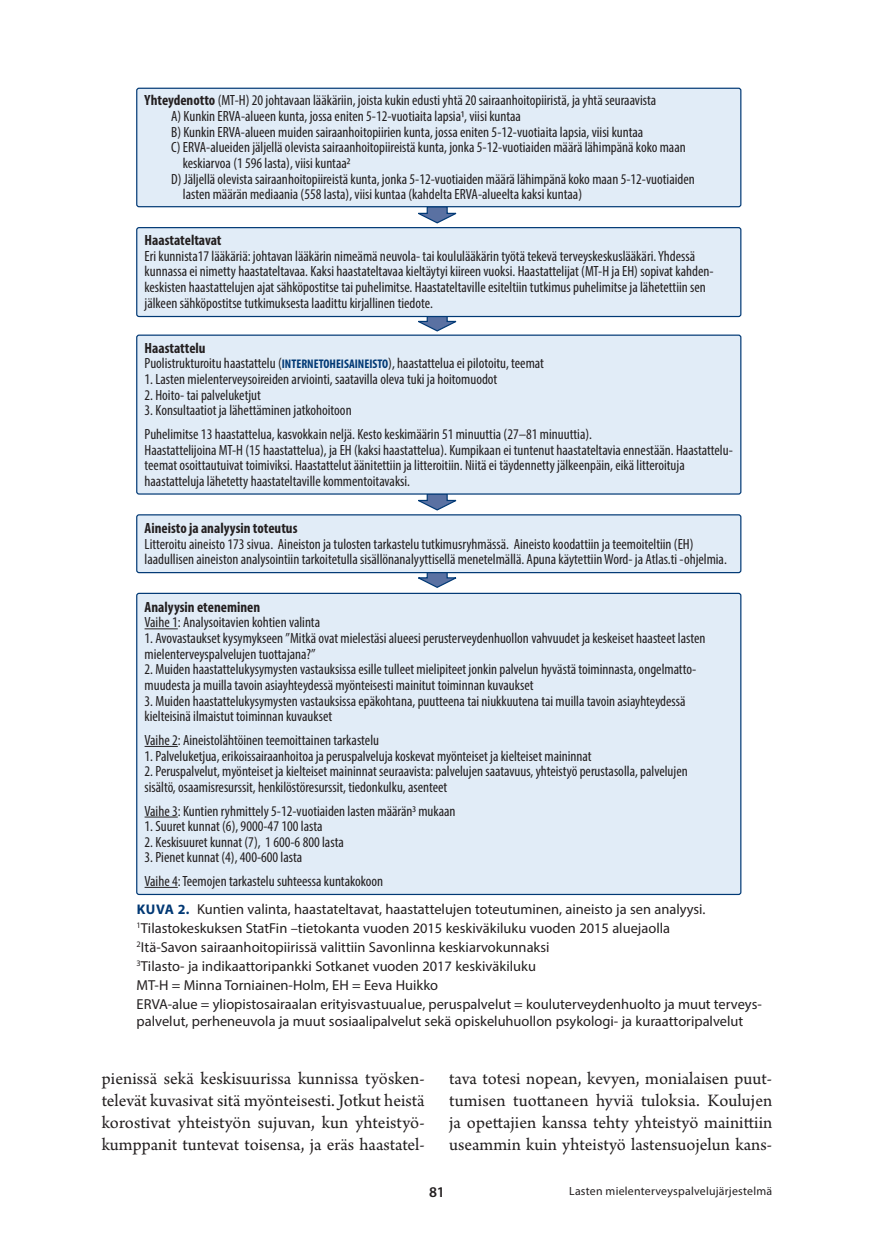
<style>
.page{position:relative;width:874px;height:1241px;background:#fff}
.page>*{position:absolute;margin:0;border:0;box-sizing:border-box;transform-origin:0 0}
.t1{font:18.38px/21.9px "Arno Pro";color:#231f20;text-align:justify}
.t2{font:condensed 14.88px/15.6px "Myriad Pro";color:#231f20}
.t3{font:600 14.88px "Myriad Pro";color:#231f20}
.kt{font:14.35px/17.5px "Myriad Pro";color:#231f20}
.Ala{font:11.9px "Myriad Pro";letter-spacing:.02em;color:#231f20}
.s1{font-weight:700}
.s2{font-weight:700;font-size:12.6px;color:#013975}
.s3{font-weight:700;font-size:14px;color:#013874}
</style>
<div class="page">
<svg style="left:413px;top:207px;width:48px;height:17px"></svg>
<div style="left:137px;top:88px;width:603px;height:119px;background:#e1ecf7;border-radius:2px"></div>
<div style="left:136px;top:88px;width:605px;height:119px;border:1px solid #013975;border-radius:2px"></div>
<svg style="left:413px;top:317px;width:48px;height:15px"></svg>
<div style="left:137px;top:227px;width:603px;height:89px;background:#e1ecf7;border-radius:2px"></div>
<div style="left:136px;top:227px;width:605px;height:90px;border:1px solid #013975;border-radius:2px"></div>
<svg style="left:413px;top:494px;width:48px;height:17px"></svg>
<div style="left:137px;top:335px;width:603px;height:159px;background:#e1ecf7;border-radius:2px"></div>
<div style="left:136px;top:334px;width:605px;height:160px;border:1px solid #013975;border-radius:2px"></div>
<svg style="left:413px;top:573px;width:48px;height:15px"></svg>
<div style="left:137px;top:515px;width:603px;height:57px;background:#e1ecf7;border-radius:2px"></div>
<div style="left:136px;top:514px;width:605px;height:59px;border:1px solid #013975;border-radius:2px"></div>
<div style="left:137px;top:593px;width:603px;height:301px;background:#e1ecf7;border-radius:2px"></div>
<hr style="left:144px;top:628px;width:34px;height:1px;background:#231f20">
<hr style="left:144px;top:746px;width:34px;height:1px;background:#231f20">
<hr style="left:144px;top:816px;width:34px;height:1px;background:#231f20">
<hr style="left:144px;top:886px;width:34px;height:1px;background:#231f20">
<p class="t2" style="left:144px;top:92px;width:513px"><span class="s1">Yhteydenotto</span> (MT-H) 20 johtavaan lääkäriin, joista kukin edusti yhtä 20 sairaanhoitopiiristä, ja yhtä seuraavista</p>
<p class="t2" style="left:171px;top:108px;width:351px">A) Kunkin ERVA-alueen kunta, jossa eniten 5-12-vuotiaita lapsia1, viisi kuntaa</p>
<p class="t2" style="left:171px;top:124px;width:473px">B) Kunkin ERVA-alueen muiden sairaanhoitopiirien kunta, jossa eniten 5-12-vuotiaita lapsia, viisi kuntaa</p>
<p class="t2" style="left:171px;top:139px;width:516px">C) ERVA-alueiden jäljellä olevista sairaanhoitopiireistä kunta, jonka 5-12-vuotiaiden määrä lähimpänä koko maan</p>
<p class="t2" style="left:183px;top:155px;width:169px">keskiarvoa (1 596 lasta), viisi kuntaa2</p>
<p class="t2" style="left:171px;top:171px;width:525px">D) Jäljellä olevista sairaanhoitopiireistä kunta, jonka 5-12-vuotiaiden määrä lähimpänä koko maan 5-12-vuotiaiden</p>
<p class="t2" style="left:183px;top:186px;width:400px">lasten määrän mediaania (558 lasta), viisi kuntaa (kahdelta ERVA-alueelta kaksi kuntaa)</p>
<p class="t2" style="left:144px;top:232px;width:570px"><span class="s1">Haastateltavat<br></span>Eri kunnista17 lääkäriä: johtavan lääkärin nimeämä neuvola- tai koululääkärin työtä tekevä terveyskeskuslääkäri. Yhdessä kunnassa ei nimetty haastateltavaa. Kaksi haastateltavaa kieltäytyi kiireen vuoksi. Haastattelijat (MT-H ja EH) sopivat kahden&shy;keskisten haastattelujen ajat sähköpostitse tai puhelimitse. Haastateltaville esiteltiin tutkimus puhelimitse ja lähetettiin sen jälkeen sähköpostitse tutkimuksesta laadittu kirjallinen tiedote.</p>
<p class="t2" style="left:144px;top:340px;width:400px"><span class="s1">Haastattelu<br></span>Puolistrukturoitu haastattelu (<span class="s2">INTERNETOHEISAINEISTO</span>), haastattelua ei pilotoitu, teemat</p>
<p class="t2" style="left:144px;top:371px;width:354px">1. Lasten mielenterveysoireiden arviointi, saatavilla oleva tuki ja hoitomuodot</p>
<p class="t2" style="left:144px;top:387px;width:118px">2. Hoito- tai palveluketjut</p>
<p class="t2" style="left:144px;top:398px;width:448px;line-height:23.6px">3. Konsultaatiot ja lähettäminen jatkohoitoon<br>Puhelimitse 13 haastattelua, kasvokkain neljä. Kesto keskimäärin 51 minuuttia (27–81 minuuttia).</p>
<p class="t2" style="left:144px;top:442px;width:589px">Haastattelijoina MT-H (15 haastattelua), ja EH (kaksi haastattelua). Kumpikaan ei tuntenut haastateltavia ennestään. Haastattelu&shy;teemat osoittautuivat toimiviksi. Haastattelut äänitettiin ja litteroitiin. Niitä ei täydennetty jälkeenpäin, eikä litteroituja haastatteluja lähetetty haastateltaville kommentoitavaksi.</p>
<p class="t2" style="left:144px;top:520px;width:583px"><span class="s1">Aineisto ja analyysin toteutus<br></span>Litteroitu aineisto 173 sivua. Aineiston ja tulosten tarkastelu tutkimusryhmässä. Aineisto koodattiin ja teemoiteltiin (EH) laadullisen aineiston analysointiin tarkoitetulla sisällönanalyyttisellä menetelmällä. Apuna käytettiin Word- ja Atlas.ti -ohjelmia.</p>
<p class="t2" style="left:144px;top:598px;width:177px"><span class="s1">Analyysin eteneminen<br></span>Vaihe 1: Analysoitavien kohtien valinta</p>
<p class="t2" style="left:144px;top:630px;width:562px">1. Avovastaukset kysymykseen ”Mitkä ovat mielestäsi alueesi perusterveydenhuollon vahvuudet ja keskeiset haasteet lasten mielenterveyspalvelujen tuottajana?”</p>
<p class="t2" style="left:144px;top:661px;width:553px">2. Muiden haastattelukysymysten vastauksissa esille tulleet mielipiteet jonkin palvelun hyvästä toiminnasta, ongelmatto&shy;muudesta ja muilla tavoin asiayhteydessä myönteisesti mainitut toiminnan kuvaukset</p>
<p class="t2" style="left:144px;top:692px;width:542px">3. Muiden haastattelukysymysten vastauksissa epäkohtana, puutteena tai niukkuutena tai muilla tavoin asiayhteydessä kielteisinä ilmaistut toiminnan kuvaukset</p>
<p class="t2" style="left:144px;top:732px;width:236px">Vaihe 2: Aineistolähtöinen teemoittainen tarkastelu</p>
<p class="t2" style="left:144px;top:747px;width:448px">1. Palveluketjua, erikoissairaanhoitoa ja peruspalveluja koskevat myönteiset ja kielteiset maininnat</p>
<p class="t2" style="left:144px;top:763px;width:544px">2. Peruspalvelut, myönteiset ja kielteiset maininnat seuraavista: palvelujen saatavuus, yhteistyö perustasolla, palvelujen sisältö, osaamisresurssit, henkilöstöresurssit, tiedonkulku, asenteet</p>
<p class="t2" style="left:144px;top:802px;width:312px">Vaihe 3: Kuntien ryhmittely 5-12-vuotiaiden lasten määrän3 mukaan</p>
<p class="t2" style="left:144px;top:818px;width:179px">1. Suuret kunnat (6), 9000-47 100 lasta</p>
<p class="t2" style="left:144px;top:833px;width:201px">2. Keskisuuret kunnat (7), 1 600-6 800 lasta</p>
<p class="t2" style="left:144px;top:845px;width:240px;line-height:23.4px">3. Pienet kunnat (4), 400-600 lasta<br>Vaihe 4: Teemojen tarkastelu suhteessa kuntakokoon</p>
<p class="kt" style="left:137px;top:899px;width:570px"><span class="s3">KUVA 2.</span> Kuntien valinta, haastateltavat, haastattelujen toteutuminen, aineisto ja sen analyysi.</p>
<p class="kt" style="left:137px;top:918px;width:534px"><sup>1</sup>Tilastokeskuksen StatFin –tietokanta vuoden 2015 keskiväkiluku vuoden 2015 aluejaolla</p>
<p class="kt" style="left:137px;top:937px;width:414px"><sup>2</sup>Itä-Savon sairaanhoitopiirissä valittiin Savonlinna keskiarvokunnaksi</p>
<p class="kt" style="left:137px;top:956px;width:400px"><sup>3</sup>Tilasto- ja indikaattoripankki Sotkanet vuoden 2017 keskiväkiluku</p>
<p class="kt" style="left:137px;top:975px;width:303px">MT-H = Minna Torniainen-Holm, EH = Eeva Huikko</p>
<p class="kt" style="left:137px;top:994px;width:626px">ERVA-alue = yliopistosairaalan erityisvastuualue, peruspalvelut = kouluterveydenhuolto ja muut terveys&shy;palvelut, perheneuvola ja muut sosiaalipalvelut sekä opiskeluhuollon psykologi- ja kuraattoripalvelut</p>
<p class="t1" style="left:102px;top:1068px;width:324px">pienissä sekä keskisuurissa kunnissa työsken&shy;televät kuvasivat sitä myönteisesti. Jotkut heistä korostivat yhteistyön sujuvan, kun yhteistyö&shy;kumppanit tuntevat toisensa, ja eräs haastatel-</p>
<p class="t1" style="left:449px;top:1068px;width:324px">tava totesi nopean, kevyen, monialaisen puut&shy;tumisen tuottaneen hyviä tuloksia. Koulujen ja opettajien kanssa tehty yhteistyö mainittiin useammin kuin yhteistyö lastensuojelun kans-</p>
<p class="t3" style="left:429px;top:1182px;width:17px">81</p>
<p class="Ala" style="left:569px;top:1183px;width:204px">Lasten mielenterveyspalvelujärjestelmä</p>
</div>
